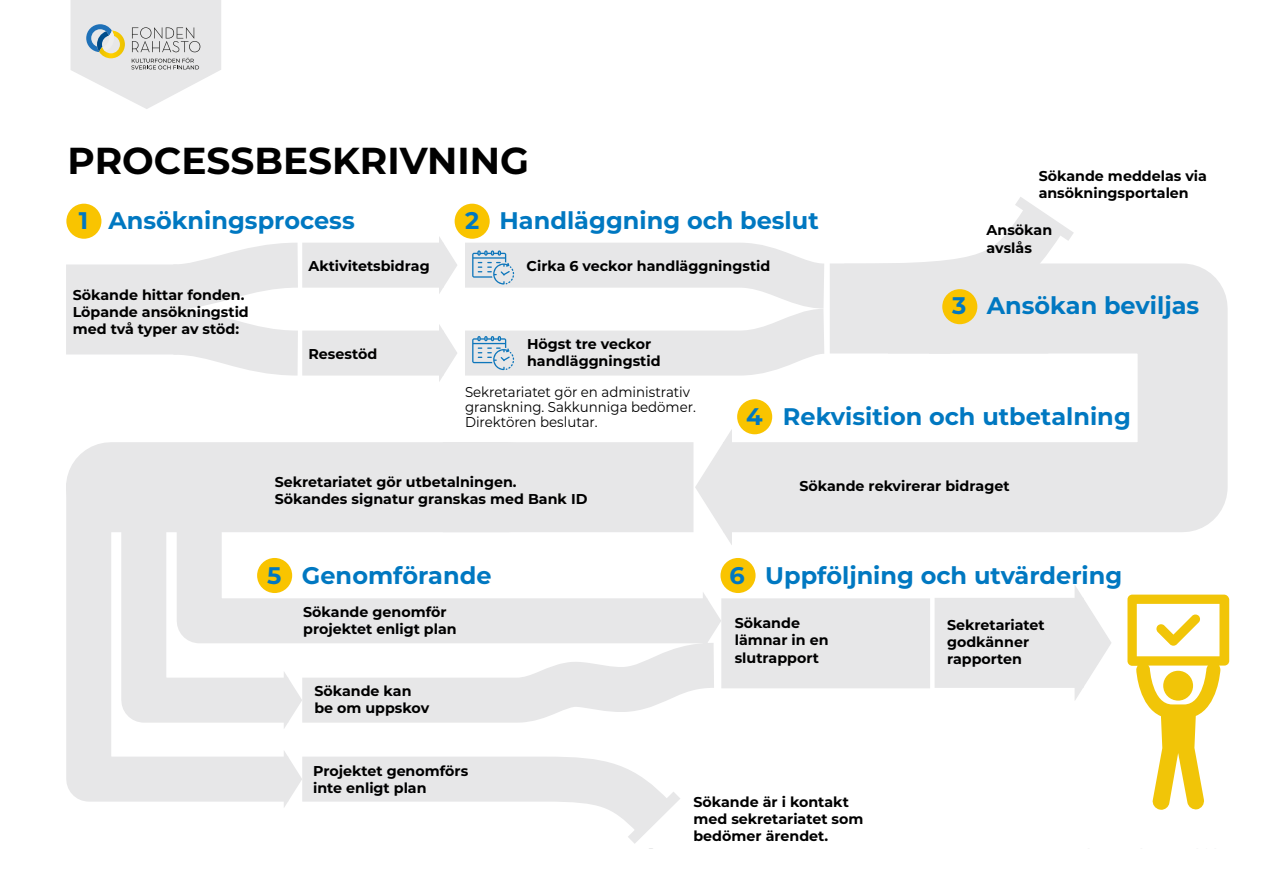
<style>
.page{position:relative;width:1263px;height:893px;background:#fff}
.page>*{position:absolute;margin:0;border:0;box-sizing:border-box;transform-origin:0 0}
.t1{font:700 37.5px "Montserrat";color:#000}
.t2{font:700 24px "Montserrat";color:#0078c1}
.t3{font:700 14.25px/17.1px "Montserrat";color:#000}
.t4{font:14.25px/15px "Montserrat";color:#000;scale:.94 1}
</style>
<div class="page">
<div style="left:934px;top:598px;width:149px;height:90px;background:#e7e7e8"></div>
<svg style="left:1074px;top:586px;width:37px;height:114px"></svg>
<div style="left:66px;top:264px;width:111px;height:90px;background:#e7e7e8"></div>
<div style="left:111px;top:442px;width:397px;height:90px;background:#e7e7e8"></div>
<div style="left:443px;top:442px;width:250px;height:90px;background:#e7e7e8"></div>
<svg style="left:693px;top:263px;width:535px;height:314px"></svg>
<svg style="left:695px;top:429px;width:37px;height:27px"></svg>
<svg style="left:465px;top:331px;width:404px;height:67px"></svg>
<div style="left:302px;top:331px;width:141px;height:45px;background:#e7e7e8"></div>
<svg style="left:439px;top:331px;width:18px;height:51px"></svg>
<svg style="left:333px;top:456px;width:419px;height:164px"></svg>
<svg style="left:703px;top:592px;width:18px;height:28px"></svg>
<svg style="left:333px;top:620px;width:388px;height:103px"></svg>
<svg style="left:66px;top:442px;width:267px;height:360px"></svg>
<svg style="left:257px;top:734px;width:402px;height:89px"></svg>
<svg style="left:628px;top:791px;width:52px;height:53px"></svg>
<div style="left:302px;top:243px;width:141px;height:45px;background:#e7e7e8"></div>
<svg style="left:420px;top:220px;width:379px;height:111px"></svg>
<svg style="left:129px;top:243px;width:214px;height:133px"></svg>
<div style="left:721px;top:598px;width:209px;height:90px;background:#e7e7e8"></div>
<div style="left:830px;top:263px;width:120px;height:90px;background:#e7e7e8"></div>
<div style="left:888px;top:305px;width:160px;height:48px;background:#e7e7e8"></div>
<svg style="left:799px;top:223px;width:308px;height:108px"></svg>
<svg style="left:1015px;top:197px;width:59px;height:44px"></svg>
<div style="left:66px;top:204px;width:35px;height:35px;background:#f9c400;border-radius:50%"></div>
<div style="left:455px;top:204px;width:35px;height:35px;background:#f9c400;border-radius:50%"></div>
<svg style="left:1127px;top:595px;width:102px;height:215px"></svg>
<div style="left:1163px;top:671px;width:30px;height:30px;background:#f1c508;border-radius:50%"></div>
<svg style="left:472px;top:250px;width:42px;height:35px"></svg>
<svg style="left:472px;top:336px;width:42px;height:34px"></svg>
<div style="left:942px;top:289px;width:35px;height:35px;background:#f9c400;border-radius:50%"></div>
<div style="left:737px;top:399px;width:35px;height:35px;background:#f9c400;border-radius:50%"></div>
<div style="left:257px;top:558px;width:35px;height:35px;background:#f9c400;border-radius:50%"></div>
<div style="left:720px;top:558px;width:35px;height:35px;background:#f9c400;border-radius:50%"></div>
<svg style="left:71px;top:0;width:150px;height:109px"></svg>
<p class="t1" style="left:68px;top:134px;width:463px">PROCESSBESKRIVNING</p>
<p class="t2" style="left:79px;top:204px;width:278px">1 Ansökningsprocess</p>
<p class="t2" style="left:465px;top:204px;width:355px">2 Handläggning och beslut</p>
<p class="t3" style="left:73px;top:286px;width:178px">Sökande hittar fonden.<br>Löpande ansökningstid med två typer av stöd:</p>
<p class="t3" style="left:308px;top:257px;width:123px">Aktivitetsbidrag</p>
<p class="t3" style="left:308px;top:345px;width:70px">Resestöd</p>
<p class="t3" style="left:527px;top:257px;width:245px">Cirka 6 veckor handläggningstid</p>
<p class="t3" style="left:527px;top:334px;width:135px">Högst tre veckor handläggningstid</p>
<p class="t3" style="left:1039px;top:167px;width:170px">Sökande meddelas via ansökningsportalen</p>
<p class="t3" style="left:986px;top:221px;width:67px">Ansökan avslås</p>
<p class="t2" style="left:952px;top:288px;width:248px">3 Ansökan beviljas</p>
<p class="t4" style="left:465px;top:384px;width:247px">Sekretariatet gör en administrativ granskning. Sakkunniga bedömer.<br>Direktören beslutar.</p>
<p class="t2" style="left:746px;top:399px;width:386px">4 Rekvisition och utbetalning</p>
<p class="t3" style="left:275px;top:473px;width:243px">Sekretariatet gör utbetalningen.</p>
<p class="t3" style="left:799px;top:477px;width:212px">Sökande rekvirerar bidraget</p>
<p class="t3" style="left:275px;top:490px;width:314px">Sökandes signatur granskas med Bank ID</p>
<p class="t2" style="left:267px;top:558px;width:226px">5 Genomförande</p>
<p class="t2" style="left:729px;top:558px;width:394px">6 Uppföljning och utvärdering</p>
<p class="t3" style="left:303px;top:603px;width:155px">Sökande genomför projektet enligt plan</p>
<p class="t3" style="left:314px;top:682px;width:116px">Sökande kan be om uppskov</p>
<p class="t3" style="left:313px;top:762px;width:157px">Projektet genomförs inte enligt plan</p>
<p class="t3" style="left:735px;top:614px;width:95px">Sökande lämnar in en slutrapport</p>
<p class="t3" style="left:947px;top:615px;width:99px">Sekretariatet godkänner rapporten</p>
<p class="t3" style="left:693px;top:793px;width:172px">Sökande är i kontakt med sekretariatet som bedömer ärendet.</p>
</div>
